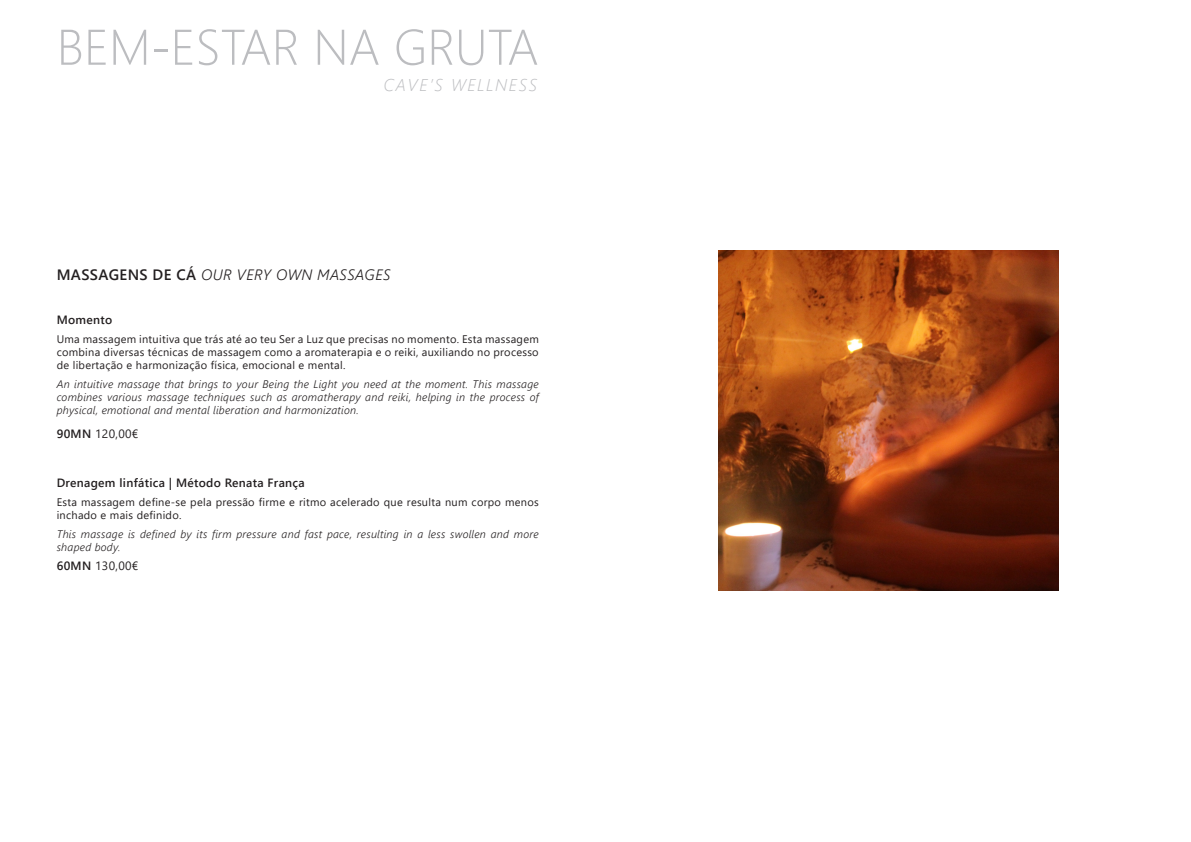
<style>
.page{position:relative;width:1191px;height:842px;background:#fff}
.page>*{position:absolute;margin:0;border:0;box-sizing:border-box;transform-origin:0 0}
.t1{font:300 50px "Segoe UI";color:#bcbdc0}
.t2{font:italic 300 17px "Segoe UI";letter-spacing:.1em;color:#bcbdc0}
.t3{font:italic 300 15px "Segoe UI";letter-spacing:.025em;color:#231f20}
.t4{font:600 12px "Segoe UI";letter-spacing:.025em;color:#231f20}
.t5{font:12px "Segoe UI";letter-spacing:.025em;color:#231f20}
.t6{font:italic 300 11px/13px "Segoe UI";letter-spacing:.025em;color:#231f20;text-align:justify}
.t7{font:11px/13px "Segoe UI";letter-spacing:.025em;color:#231f20;text-align:justify}
.s1{font-weight:600;font-style:normal}
.s2{font-weight:600}
</style>
<div class="page">
<img style="left:718px;top:251px;width:340px;height:339px">
<p class="t1" style="left:57px;top:0;width:483px">BEM-ESTAR NA GRUTA</p>
<p class="t2" style="left:383px;top:69px;width:155px">CAVE’S WELLNESS</p>
<p class="t3" style="left:57px;top:260px;width:335px"><span class="s1">MASSAGENS DE CÁ</span> OUR VERY OWN MASSAGES</p>
<p class="t4" style="left:57px;top:308px;width:57px">Momento</p>
<p class="t7" style="left:57px;top:331px;width:483px">Uma massagem intuitiva que trás até ao teu Ser a Luz que precisas no momento. Esta massagem combina diversas técnicas de massagem como a aromaterapia e o reiki, auxiliando no processo de libertação e harmonização física, emocional e mental.</p>
<p class="t6" style="left:57px;top:376px;width:483px">An intuitive massage that brings to your Being the Light you need at the moment. This massage combines various massage techniques such as aromatherapy and reiki, helping in the process of physical, emotional and mental liberation and harmonization.</p>
<p class="t5" style="left:57px;top:422px;width:83px"><span class="s2">90MN</span> 120,00€</p>
<p class="t4" style="left:57px;top:471px;width:249px">Drenagem linfática | Método Renata França</p>
<p class="t7" style="left:57px;top:494px;width:483px">Esta massagem define-se pela pressão firme e ritmo acelerado que resulta num corpo menos inchado e mais definido.</p>
<p class="t6" style="left:57px;top:526px;width:483px">This massage is defined by its firm pressure and fast pace, resulting in a less swollen and more shaped body.</p>
<p class="t5" style="left:57px;top:554px;width:83px"><span class="s2">60MN</span> 130,00€</p>
</div>
